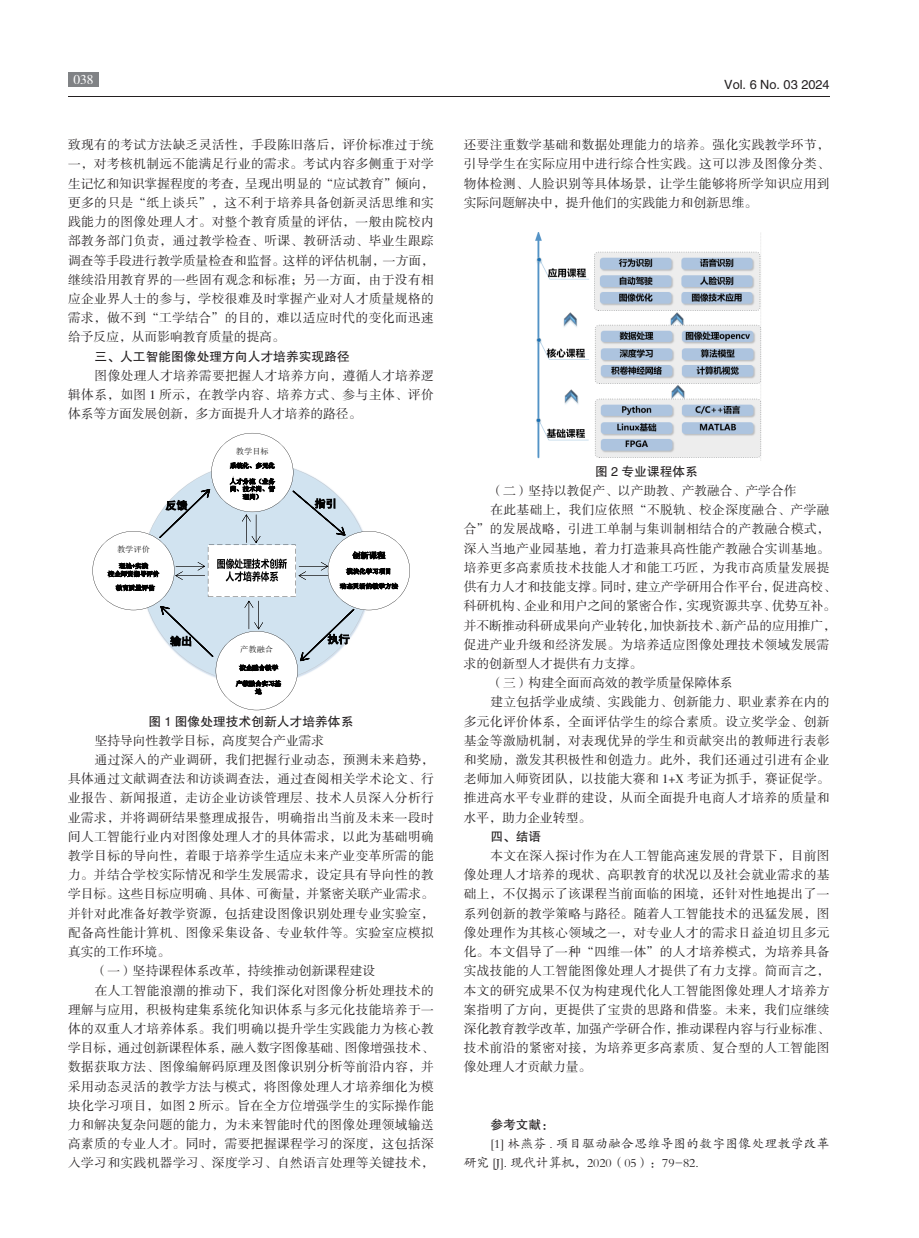
<style>
.page{position:relative;width:919px;height:1238px;background:#fff}
.page>*{position:absolute;margin:0;border:0;box-sizing:border-box;transform-origin:0 0}
.t1{font:13.5px "FZSSK GBK1 0";color:#fff}
.t2{font:12.75px/19.2px "FZSSK GBK1 0";letter-spacing:.025em;color:#231f20;text-align:justify}
.t3{font:12.75px "FZSSK GBK1 0";color:#231f20}
.t4{font:12.75px "FZHTK GBK1 0";color:#231f20}
.t5{font:12.75px/19.2px "FZKTK GBK1 0";letter-spacing:.02em;color:#231f20}
.t6{font:10.65px "Sim Hei";color:#030303;scale:1.04 1}
.t7{font:7.95px "Sim Sun";color:#030303;scale:1.04 1}
.t8{font:6.3px/7.6px "Sim Sun";color:#030303;text-align:center;scale:1.04 1}
.t9{font:6.3px "Sim Hei";color:#030303;scale:1.04 1}
.s1{font-family:"Sim Sun"}
</style>
<div class="page">
<div style="left:68px;top:72px;width:30px;height:15px;background:#808285"></div>
<hr style="left:68px;top:97px;width:761px;height:1px;background:#231f20">
<svg style="left:92px;top:433px;width:318px;height:277px"></svg>
<img style="left:535px;top:232px;width:226px;height:227px">
<p class="t1" style="left:73px;top:72px;width:22px">038</p>
<p class="t4" style="left:724px;top:77px;width:107px">Vol. 6 No. 03 2024</p>
<p class="t2" style="left:68px;top:136px;width:367px">致现有的考试方法缺乏灵活性，手段陈旧落后，评价标准过于统一，对考核机制远不能满足行业的需求。考试内容多侧重于对学生记忆和知识掌握程度的考查，呈现出明显的“应试教育”倾向，更多的只是“纸上谈兵”，这不利于培养具备创新灵活思维和实践能力的图像处理人才。对整个教育质量的评估，一般由院校内部教务部门负责，通过教学检查、听课、教研活动、毕业生跟踪调查等手段进行教学质量检查和监督。这样的评估机制，一方面，继续沿用教育界的一些固有观念和标准；另一方面，由于没有相应企业界人士的参与，学校很难及时掌握产业对人才质量规格的需求，做不到“工学结合”的目的，难以适应时代的变化而迅速给予反应，从而影响教育质量的提高。</p>
<p class="t4" style="left:95px;top:349px;width:257px">三、人工智能图像处理方向人才培养实现路径</p>
<p class="t2" style="left:68px;top:366px;width:367px;text-indent:27px">图像处理人才培养需要把握人才培养方向，遵循人才培养逻辑体系，如图 1 所示，在教学内容、培养方式、参与主体、评价体系等方面发展创新，多方面提升人才培养的路径。</p>
<p class="t7" style="left:236px;top:447px;width:33px">教学目标</p>
<p class="t8" style="left:230px;top:477px;width:45px">人才分流（业务岗、技术岗、管理岗）</p>
<p class="t8" style="left:230px;top:461px;width:45px">系统化、多元化</p>
<p class="t6" style="left:165px;top:500px;width:23px">反馈</p>
<p class="t6" style="left:314px;top:498px;width:23px">指引</p>
<p class="t7" style="left:117px;top:545px;width:33px">教学评价</p>
<p class="t8" style="left:116px;top:584px;width:39px">教育质量评估</p>
<p class="t8" style="left:108px;top:562px;width:51px">理论+实践<br>校企师资指导评价</p>
<p class="t7" style="left:352px;top:551px;width:33px">创新课程</p>
<p class="t8" style="left:346px;top:567px;width:45px">模块化学习项目</p>
<p class="t8" style="left:340px;top:582px;width:57px">动态灵活的教学方法</p>
<p class="t6" style="left:170px;top:635px;width:23px">输出</p>
<p class="t6" style="left:327px;top:633px;width:23px">执行</p>
<p class="t7" style="left:240px;top:645px;width:33px">产教融合</p>
<p class="t9" style="left:236px;top:680px;width:45px">产教融合<span class="s1">实习基</span></p>
<p class="t8" style="left:255px;top:687px;width:8px">地</p>
<p class="t8" style="left:239px;top:663px;width:39px">校企融合教学</p>
<p class="t4" style="left:149px;top:714px;width:206px">图 1 图像处理技术创新人才培养体系</p>
<p class="t3" style="left:95px;top:733px;width:231px">坚持导向性教学目标，高度契合产业需求</p>
<p class="t2" style="left:95px;top:750px;width:341px">通过深入的产业调研，我们把握行业动态，预测未来趋势，</p>
<p class="t2" style="left:68px;top:769px;width:367px">具体通过文献调查法和访谈调查法，通过查阅相关学术论文、行</p>
<p class="t2" style="left:68px;top:788px;width:367px">业报告、新闻报道，走访企业访谈管理层、技术人员深入分析行</p>
<p class="t2" style="left:68px;top:808px;width:367px">业需求，并将调研结果整理成报告，明确指出当前及未来一段时</p>
<p class="t2" style="left:68px;top:827px;width:367px">间人工智能行业内对图像处理人才的具体需求，以此为基础明确</p>
<p class="t2" style="left:68px;top:846px;width:367px">教学目标的导向性，着眼于培养学生适应未来产业变革所需的能</p>
<p class="t2" style="left:68px;top:865px;width:367px">力。并结合学校实际情况和学生发展需求，设定具有导向性的教</p>
<p class="t3" style="left:68px;top:887px;width:367px">学目标。这些目标应明确、具体、可衡量，并紧密关联产业需求。</p>
<p class="t2" style="left:68px;top:904px;width:367px">并针对此准备好教学资源，包括建设图像识别处理专业实验室，</p>
<p class="t2" style="left:68px;top:923px;width:367px">配备高性能计算机、图像采集设备、专业软件等。实验室应模拟</p>
<p class="t3" style="left:68px;top:944px;width:103px">真实的工作环境。</p>
<p class="t3" style="left:95px;top:963px;width:282px">（一）坚持课程体系改革，持续推动创新课程建设</p>
<p class="t2" style="left:95px;top:981px;width:341px">在人工智能浪潮的推动下，我们深化对图像分析处理技术的</p>
<p class="t2" style="left:68px;top:1000px;width:367px">理解与应用，积极构建集系统化知识体系与多元化技能培养于一</p>
<p class="t2" style="left:68px;top:1019px;width:367px">体的双重人才培养体系。我们明确以提升学生实践能力为核心教</p>
<p class="t3" style="left:68px;top:1040px;width:367px">学目标，通过创新课程体系，融入数字图像基础、图像增强技术、</p>
<p class="t2" style="left:68px;top:1057px;width:367px">数据获取方法、图像编解码原理及图像识别分析等前沿内容，并</p>
<p class="t2" style="left:68px;top:1077px;width:367px">采用动态灵活的教学方法与模式，将图像处理人才培养细化为模</p>
<p class="t2" style="left:68px;top:1096px;width:367px">块化学习项目，如图 2 所示。旨在全方位增强学生的实际操作能</p>
<p class="t2" style="left:68px;top:1115px;width:367px">力和解决复杂问题的能力，为未来智能时代的图像处理领域输送</p>
<p class="t2" style="left:68px;top:1134px;width:367px">高素质的专业人才。同时，需要把握课程学习的深度，这包括深</p>
<p class="t2" style="left:68px;top:1153px;width:367px">入学习和实践机器学习、深度学习、自然语言处理等关键技术，</p>
<p class="t2" style="left:463px;top:136px;width:367px">还要注重数学基础和数据处理能力的培养。强化实践教学环节，引导学生在实际应用中进行综合性实践。这可以涉及图像分类、物体检测、人脸识别等具体场景，让学生能够将所学知识应用到实际问题解决中，提升他们的实践能力和创新思维。</p>
<p class="t4" style="left:595px;top:464px;width:104px">图 2 专业课程体系</p>
<p class="t3" style="left:490px;top:483px;width:307px">（二）坚持以教促产、以产助教、产教融合、产学合作</p>
<p class="t2" style="left:490px;top:500px;width:340px">在此基础上，我们应依照“不脱轨、校企深度融合、产学融</p>
<p class="t2" style="left:463px;top:520px;width:367px">合”的发展战略，引进工单制与集训制相结合的产教融合模式，</p>
<p class="t2" style="left:463px;top:539px;width:367px">深入当地产业园基地，着力打造兼具高性能产教融合实训基地。</p>
<p class="t2" style="left:463px;top:558px;width:367px">培养更多高素质技术技能人才和能工巧匠，为我市高质量发展提</p>
<p class="t3" style="left:463px;top:579px;width:374px">供有力人才和技能支撑。同时，建立产学研用合作平台，促进高校、</p>
<p class="t3" style="left:463px;top:599px;width:374px">科研机构、企业和用户之间的紧密合作，实现资源共享、优势互补。</p>
<p class="t3" style="left:463px;top:618px;width:374px">并不断推动科研成果向产业转化，加快新技术、新产品的应用推广，</p>
<p class="t2" style="left:463px;top:635px;width:367px">促进产业升级和经济发展。为培养适应图像处理技术领域发展需</p>
<p class="t3" style="left:463px;top:656px;width:180px">求的创新型人才提供有力支撑。</p>
<p class="t3" style="left:490px;top:675px;width:244px">（三）构建全面而高效的教学质量保障体系</p>
<p class="t2" style="left:490px;top:693px;width:341px">建立包括学业成绩、实践能力、创新能力、职业素养在内的</p>
<p class="t2" style="left:463px;top:712px;width:367px">多元化评价体系，全面评估学生的综合素质。设立奖学金、创新</p>
<p class="t2" style="left:463px;top:731px;width:367px">基金等激励机制，对表现优异的学生和贡献突出的教师进行表彰</p>
<p class="t2" style="left:463px;top:750px;width:367px">和奖励，激发其积极性和创造力。此外，我们还通过引进有企业</p>
<p class="t2" style="left:463px;top:769px;width:367px">老师加入师资团队，以技能大赛和 1+X 考证为抓手，赛证促学。</p>
<p class="t2" style="left:463px;top:789px;width:367px">推进高水平专业群的建设，从而全面提升电商人才培养的质量和</p>
<p class="t3" style="left:463px;top:810px;width:129px">水平，助力企业转型。</p>
<p class="t4" style="left:490px;top:829px;width:52px">四、结语</p>
<p class="t2" style="left:463px;top:846px;width:367px;text-indent:27px">本文在深入探讨作为在人工智能高速发展的背景下，目前图像处理人才培养的现状、高职教育的状况以及社会就业需求的基础上，不仅揭示了该课程当前面临的困境，还针对性地提出了一系列创新的教学策略与路径。随着人工智能技术的迅猛发展，图像处理作为其核心领域之一，对专业人才的需求日益迫切且多元化。本文倡导了一种“四维一体”的人才培养模式，为培养具备实战技能的人工智能图像处理人才提供了有力支撑。简而言之，本文的研究成果不仅为构建现代化人工智能图像处理人才培养方案指明了方向，更提供了宝贵的思路和借鉴。未来，我们应继续深化教育教学改革，加强产学研合作，推动课程内容与行业标准、技术前沿的紧密对接，为培养更多高素质、复合型的人工智能图像处理人才贡献力量。</p>
<p class="t4" style="left:490px;top:1117px;width:65px">参考文献：</p>
<p class="t5" style="left:463px;top:1134px;width:367px;text-indent:27px">[1] 林燕芬 . 项目驱动融合思维导图的数字图像处理教学改革研究 [J]. 现代计算机，2020（05）：79-82.</p>
</div>
